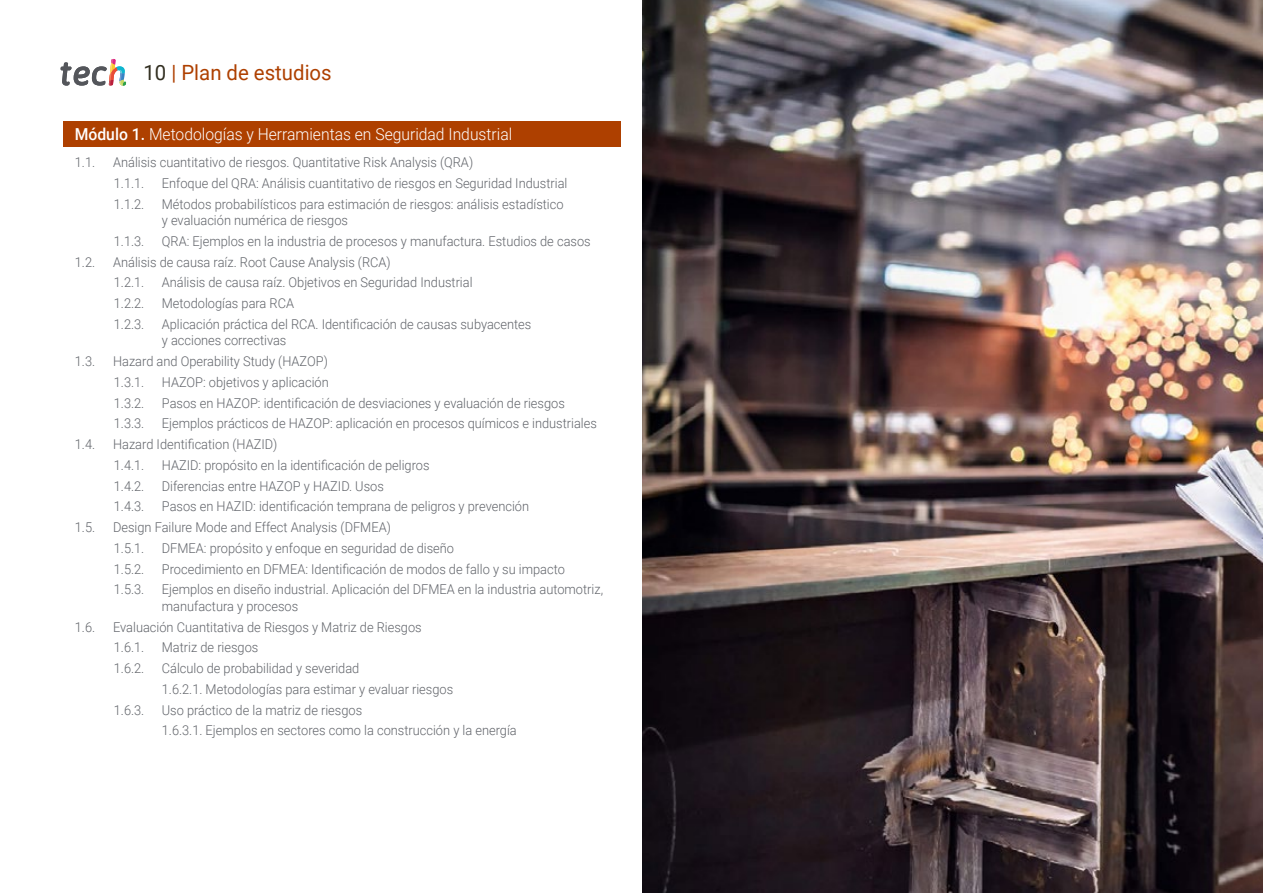
<style>
.page{position:relative;width:1263px;height:893px;background:#fff}
.page>*{position:absolute;margin:0;border:0;box-sizing:border-box;transform-origin:0 0}
.t1{font:21px "Roboto";color:#ae4000}
.t2{font:300 16.5px "Roboto";color:#fff;scale:.95 1}
.t3{font:300 13.5px/20.7px "Roboto";color:#61646a;scale:.95 1}
.s1{color:#312e20}
.s2{font-weight:500}
</style>
<div class="page">
<img style="left:642px;top:0;width:621px;height:893px">
<div style="left:64px;top:121px;width:557px;height:25px;background:#ae4000"></div>
<svg style="left:61px;top:59px;width:65px;height:27px"></svg>
<h1 class="t1" style="left:144px;top:57px;width:190px"><span class="s1">10</span> | Plan de estudios</h1>
<p class="t2" style="left:75px;top:123px;width:462px"><span class="s2">Módulo 1.</span> Metodologías y Herramientas en Seguridad Industrial</p>
<p class="t3" style="left:75px;top:151px;width:23px">1.1.</p>
<p class="t3" style="left:113px;top:151px;width:380px">Análisis cuantitativo de riesgos. Quantitative Risk Analysis (QRA)<br>1.1.1.</p>
<p class="t3" style="left:162px;top:172px;width:428px">Enfoque del QRA: Análisis cuantitativo de riesgos en Seguridad Industrial</p>
<p class="t3" style="left:114px;top:193px;width:34px">1.1.2.</p>
<p class="t3" style="left:162px;top:195px;width:424px;line-height:16.5px">Métodos probabilísticos para estimación de riesgos: análisis estadístico y evaluación numérica de riesgos</p>
<p class="t3" style="left:114px;top:230px;width:34px">1.1.3.</p>
<p class="t3" style="left:162px;top:230px;width:453px">QRA: Ejemplos en la industria de procesos y manufactura. Estudios de casos</p>
<p class="t3" style="left:75px;top:251px;width:23px">1.2.</p>
<p class="t3" style="left:113px;top:251px;width:294px">Análisis de causa raíz. Root Cause Analysis (RCA)<br>1.2.1.</p>
<p class="t3" style="left:162px;top:272px;width:329px">Análisis de causa raíz. Objetivos en Seguridad Industrial</p>
<p class="t3" style="left:114px;top:292px;width:34px">1.2.2.</p>
<p class="t3" style="left:162px;top:292px;width:141px">Metodologías para RCA</p>
<p class="t3" style="left:114px;top:313px;width:34px">1.2.3.</p>
<p class="t3" style="left:162px;top:315px;width:390px;line-height:16.5px">Aplicación práctica del RCA. Identificación de causas subyacentes y acciones correctivas</p>
<p class="t3" style="left:75px;top:350px;width:23px">1.3.</p>
<p class="t3" style="left:113px;top:350px;width:228px">Hazard and Operability Study (HAZOP)<br>1.3.1.</p>
<p class="t3" style="left:162px;top:371px;width:177px">HAZOP: objetivos y aplicación</p>
<p class="t3" style="left:114px;top:392px;width:34px">1.3.2.</p>
<p class="t3" style="left:162px;top:392px;width:426px">Pasos en HAZOP: identificación de desviaciones y evaluación de riesgos</p>
<p class="t3" style="left:114px;top:413px;width:34px">1.3.3.</p>
<p class="t3" style="left:162px;top:413px;width:459px">Ejemplos prácticos de HAZOP: aplicación en procesos químicos e industriales</p>
<p class="t3" style="left:75px;top:433px;width:23px">1.4.</p>
<p class="t3" style="left:113px;top:433px;width:175px">Hazard Identification (HAZID)<br>1.4.1.</p>
<p class="t3" style="left:162px;top:454px;width:283px">HAZID: propósito en la identificación de peligros</p>
<p class="t3" style="left:114px;top:475px;width:34px">1.4.2.</p>
<p class="t3" style="left:162px;top:475px;width:235px">Diferencias entre HAZOP y HAZID. Usos</p>
<p class="t3" style="left:114px;top:496px;width:34px">1.4.3.</p>
<p class="t3" style="left:162px;top:496px;width:388px">Pasos en HAZID: identificación temprana de peligros y prevención</p>
<p class="t3" style="left:75px;top:516px;width:23px">1.5.</p>
<p class="t3" style="left:113px;top:516px;width:294px">Design Failure Mode and Effect Analysis (DFMEA)<br>1.5.1.</p>
<p class="t3" style="left:162px;top:537px;width:309px">DFMEA: propósito y enfoque en seguridad de diseño</p>
<p class="t3" style="left:114px;top:558px;width:34px">1.5.2.</p>
<p class="t3" style="left:162px;top:558px;width:426px">Procedimiento en DFMEA: Identificación de modos de fallo y su impacto</p>
<p class="t3" style="left:114px;top:579px;width:34px">1.5.3.</p>
<p class="t3" style="left:162px;top:581px;width:466px;line-height:16.5px">Ejemplos en diseño industrial. Aplicación del DFMEA en la industria automotriz, manufactura y procesos</p>
<p class="t3" style="left:75px;top:616px;width:23px">1.6.</p>
<p class="t3" style="left:113px;top:616px;width:326px">Evaluación Cuantitativa de Riesgos y Matriz de Riesgos<br>1.6.1.</p>
<p class="t3" style="left:162px;top:637px;width:103px">Matriz de riesgos</p>
<p class="t3" style="left:114px;top:657px;width:34px">1.6.2.</p>
<p class="t3" style="left:162px;top:657px;width:308px">Cálculo de probabilidad y severidad<br>1.6.2.1. Metodologías para estimar y evaluar riesgos</p>
<p class="t3" style="left:114px;top:699px;width:34px">1.6.3.</p>
<p class="t3" style="left:162px;top:699px;width:375px">Uso práctico de la matriz de riesgos<br>1.6.3.1. Ejemplos en sectores como la construcción y la energía</p>
</div>
